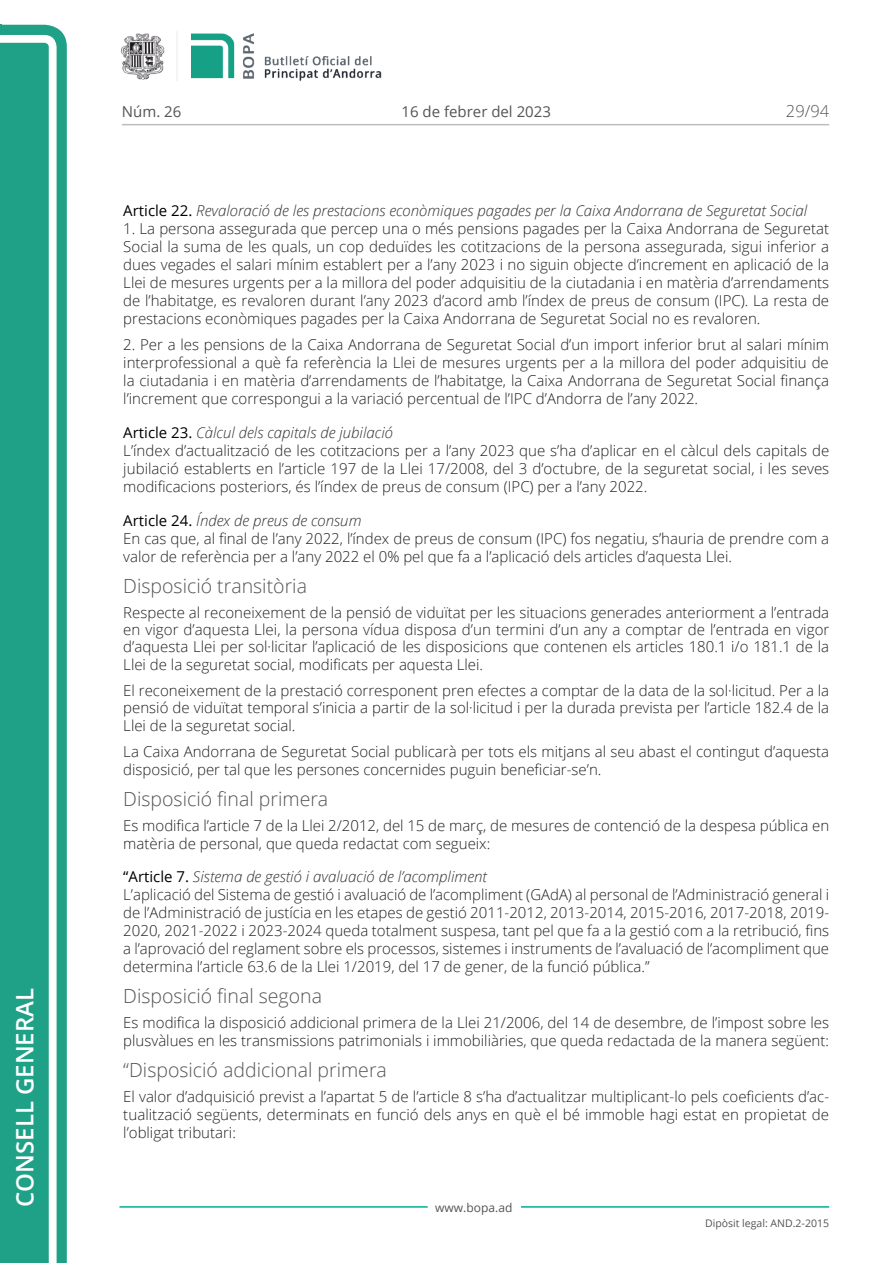
<style>
.page{position:relative;width:893px;height:1263px;background:#fff}
.page>*{position:absolute;margin:0;border:0;box-sizing:border-box;transform-origin:0 0}
.t1{font:600 24px "Open Sans";color:#fff}
.Titol_5{font:300 19.5px "Open Sans";color:#545454}
.t2{font:300 16.5px "Open Sans";color:#545454}
.Body_text{font:300 15px/18px "Open Sans";color:#231f20;text-align:justify}
.Titol_7{font:italic 300 15px "Open Sans";color:#303030}
.t3{font:15px "Open Sans";color:#545454}
.t4{font:12px "Open Sans";color:#545454}
.t5{font:10.5px "Open Sans";color:#545454}
.s1{font-weight:400;font-style:normal;color:#000}
</style>
<div class="page">
<svg style="left:0;top:25px;width:67px;height:1238px;fill:#1ea187"></svg>
<div style="left:0;top:43px;width:49px;height:1220px;background:#1ea187"></div>
<img style="left:122px;top:32px;width:260px;height:49px">
<hr style="left:119px;top:1206px;width:309px;height:2px;background:#00ae91">
<hr style="left:521px;top:1206px;width:308px;height:2px;background:#00ae91">
<hr style="left:122px;top:124px;width:707px;height:1px;background:#bcbdc0">
<h1 class="t1" style="left:8px;top:1207px;width:220px;rotate:-90deg">Consell General</h1>
<p class="t3" style="left:122px;top:102px;width:61px">Núm. 26</p>
<p class="t3" style="left:402px;top:102px;width:151px">16 de febrer del 2023</p>
<p class="t2" style="left:786px;top:100px;width:45px">29/94</p>
<p class="Titol_7" style="left:123px;top:200px;width:686px"><span class="s1">Article 22.</span> Revaloració de les prestacions econòmiques pagades per la Caixa Andorrana de Seguretat Social</p>
<p class="Body_text" style="left:123px;top:219px;width:707px">1. La persona assegurada que percep una o més pensions pagades per la Caixa Andorrana de Seguretat Social la suma de les quals, un cop deduïdes les cotitzacions de la persona assegurada, sigui inferior a dues vegades el salari mínim establert per a l’any 2023 i no siguin objecte d’increment en aplicació de la Llei de mesures urgents per a la millora del poder adquisitiu de la ciutadania i en matèria d’arrendaments de l’habitatge, es revaloren durant l’any 2023 d’acord amb l’índex de preus de consum (IPC). La resta de prestacions econòmiques pagades per la Caixa Andorrana de Seguretat Social no es revaloren.</p>
<p class="Body_text" style="left:123px;top:335px;width:707px">2. Per a les pensions de la Caixa Andorrana de Seguretat Social d’un import inferior brut al salari mínim interprofessional a què fa referència la Llei de mesures urgents per a la millora del poder adquisitiu de la ciutadania i en matèria d’arrendaments de l’habitatge, la Caixa Andorrana de Seguretat Social finança l’increment que correspongui a la variació percentual de l’IPC d’Andorra de l’any 2022.</p>
<p class="Titol_7" style="left:123px;top:422px;width:271px"><span class="s1">Article 23.</span> Càlcul dels capitals de jubilació</p>
<p class="Body_text" style="left:123px;top:441px;width:707px">L’índex d’actualització de les cotitzacions per a l’any 2023 que s’ha d’aplicar en el càlcul dels capitals de jubilació establerts en l’article 197 de la Llei 17/2008, del 3 d’octubre, de la seguretat social, i les seves modificacions posteriors, és l’índex de preus de consum (IPC) per a l’any 2022.</p>
<p class="Titol_7" style="left:123px;top:510px;width:240px"><span class="s1">Article 24.</span> Índex de preus de consum</p>
<p class="Body_text" style="left:123px;top:529px;width:707px">En cas que, al final de l’any 2022, l’índex de preus de consum (IPC) fos negatiu, s’hauria de prendre com a valor de referència per a l’any 2022 el 0% pel que fa a l’aplicació dels articles d’aquesta Llei.</p>
<p class="Titol_5" style="left:123px;top:572px;width:185px">Disposició transitòria</p>
<p class="Body_text" style="left:123px;top:603px;width:708px;line-height:17.4px">Respecte al reconeixement de la pensió de viduïtat per les situacions generades anteriorment a l’entrada en vigor d’aquesta Llei, la persona vídua disposa d’un termini d’un any a comptar de l’entrada en vigor d’aquesta Llei per sol·licitar l’aplicació de les disposicions que contenen els articles 180.1 i/o 181.1 de la Llei de la seguretat social, modificats per aquesta Llei.</p>
<p class="Body_text" style="left:123px;top:681px;width:707px;line-height:17.4px">El reconeixement de la prestació corresponent pren efectes a comptar de la data de la sol·licitud. Per a la pensió de viduïtat temporal s’inicia a partir de la sol·licitud i per la durada prevista per l’article 182.4 de la Llei de la seguretat social.</p>
<p class="Body_text" style="left:123px;top:742px;width:707px">La Caixa Andorrana de Seguretat Social publicarà per tots els mitjans al seu abast el contingut d’aquesta disposició, per tal que les persones concernides puguin beneficiar-se’n.</p>
<p class="Titol_5" style="left:123px;top:785px;width:206px">Disposició final primera</p>
<p class="Body_text" style="left:123px;top:816px;width:707px">Es modifica l’article 7 de la Llei 2/2012, del 15 de març, de mesures de contenció de la despesa pública en matèria de personal, que queda redactat com segueix:</p>
<p class="Titol_7" style="left:123px;top:866px;width:365px"><span class="s1">“Article 7.</span> Sistema de gestió i avaluació de l’acompliment</p>
<p class="Body_text" style="left:123px;top:885px;width:707px">L’aplicació del Sistema de gestió i avaluació de l’acompliment (GAdA) al personal de l’Administració general i de l’Administració de justícia en les etapes de gestió 2011-2012, 2013-2014, 2015-2016, 2017-2018, 2019- 2020, 2021-2022 i 2023-2024 queda totalment suspesa, tant pel que fa a la gestió com a la retribució, fins a l’aprovació del reglament sobre els processos, sistemes i instruments de l’avaluació de l’acompliment que determina l’article 63.6 de la Llei 1/2019, del 17 de gener, de la funció pública.”</p>
<p class="Titol_5" style="left:123px;top:983px;width:200px">Disposició final segona</p>
<p class="Body_text" style="left:123px;top:1013px;width:707px">Es modifica la disposició addicional primera de la Llei 21/2006, del 14 de desembre, de l’impost sobre les plusvàlues en les transmissions patrimonials i immobiliàries, que queda redactada de la manera següent:</p>
<p class="Titol_5" style="left:123px;top:1057px;width:265px">“Disposició addicional primera</p>
<p class="Body_text" style="left:123px;top:1087px;width:707px">El valor d’adquisició previst a l’apartat 5 de l’article 8 s’ha d’actualitzar multiplicant-lo pels coeficients d’ac&shy;tualització següents, determinats en funció dels anys en què el bé immoble hagi estat en propietat de l’obligat tributari:</p>
<p class="t4" style="left:435px;top:1199px;width:79px">www.bopa.ad</p>
<p class="t5" style="left:705px;top:1216px;width:125px">Dipòsit legal: AND.2-2015</p>
</div>
